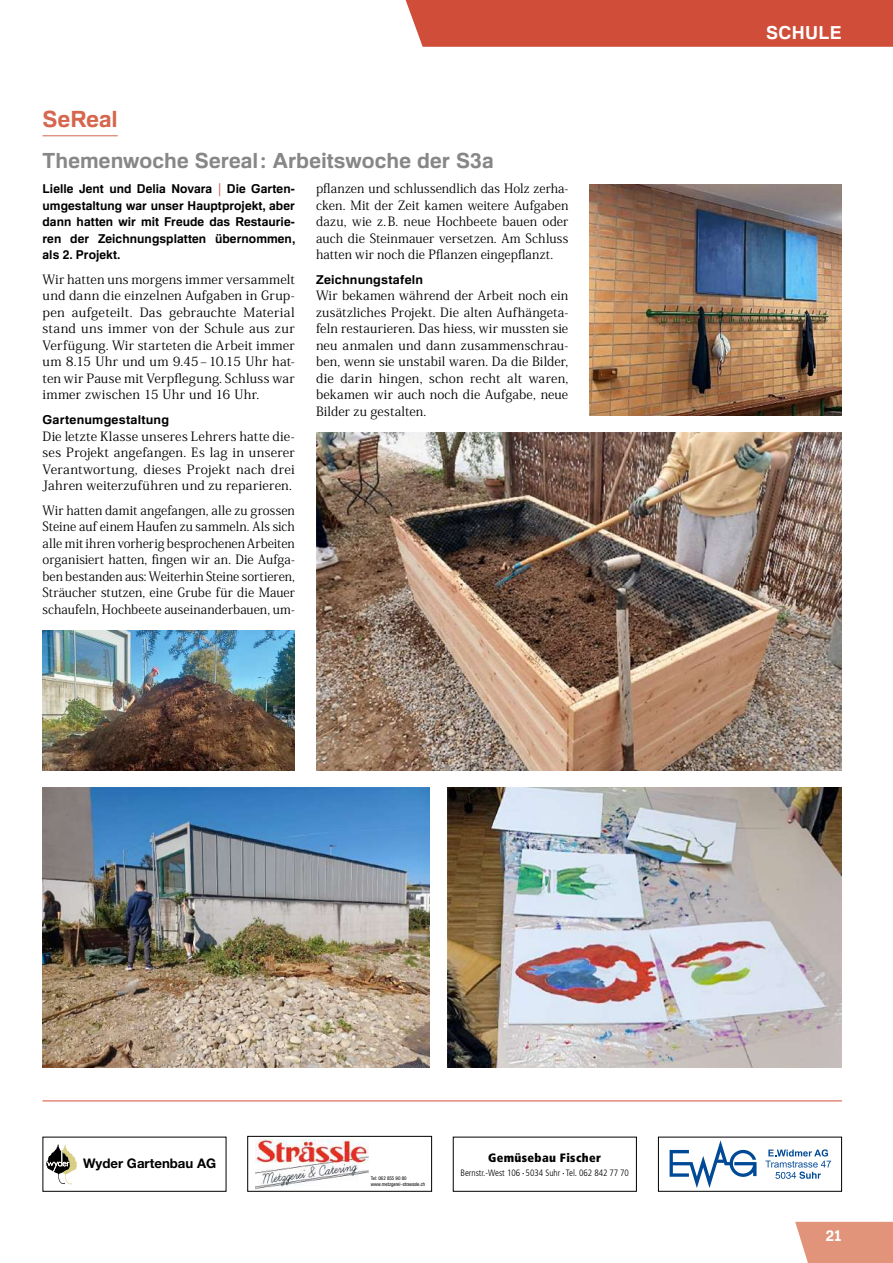
<style>
.page{position:relative;width:893px;height:1263px;background:#fff}
.page>*{position:absolute;margin:0;border:0;box-sizing:border-box;transform-origin:0 0}
.t1{font:700 22.5px "Familiar Pro";letter-spacing:.005em;color:#d6664d}
.t2{font:700 21px "Familiar Pro";letter-spacing:.005em;color:#878787}
.t3{font:700 18px "Familiar Pro";letter-spacing:.02em;color:#fff}
.t4{font:700 15px "Familiar Pro";color:#fff}
.t5{font:900 condensed 14.1px "Frutiger LT";color:#000}
.t6{font:700 13.2px "Helvetica Neue LT Std";color:#000}
.t7{font:12.75px/16.5px "Koz Min Pro";letter-spacing:.01em;color:#000;text-align:justify}
.t8{font:700 12.3px/16.5px "Familiar Pro";letter-spacing:.005em;color:#000;text-align:justify}
.t9{font:900 condensed 12px "Frutiger LT Std";letter-spacing:.03em;color:#000}
.t10{font:300 condensed 9.15px "Frutiger";color:#000}
.t11{font:condensed 5.1px/6.1px "Helvetica Neue";color:#000}
.s1{font-family:"Koz Min Pro";font-weight:800;color:#d04e39}
</style>
<div class="page">
<div style="left:405px;top:0;width:488px;height:47px;background:#d04e39"></div>
<svg style="left:795px;top:1222px;width:98px;height:41px;background:#e39b83"></svg>
<hr style="left:43px;top:136px;width:75px;height:1px;background:#d6664d">
<img style="left:448px;top:787px;width:394px;height:281px">
<img style="left:43px;top:787px;width:386px;height:281px">
<img style="left:316px;top:432px;width:526px;height:339px">
<img style="left:43px;top:630px;width:252px;height:141px">
<img style="left:590px;top:185px;width:252px;height:231px">
<hr style="left:43px;top:1101px;width:799px;height:1px;background:#d94b3a">
<svg style="left:765px;top:1149px;width:66px;height:30px"></svg>
<svg style="left:670px;top:1140px;width:86px;height:48px"></svg>
<div style="left:658px;top:1137px;width:184px;height:55px;border:1px solid #000"></div>
<div style="left:453px;top:1137px;width:184px;height:55px;border:1px solid #000"></div>
<img style="left:255px;top:1139px;width:114px;height:51px">
<div style="left:247px;top:1136px;width:185px;height:56px;border:1px solid #000"></div>
<svg style="left:46px;top:1144px;width:31px;height:40px"></svg>
<div style="left:43px;top:1137px;width:183px;height:55px;border:1px solid #000"></div>
<h1 class="t1" style="left:43px;top:105px;width:77px">SeReal</h1>
<h2 class="t2" style="left:43px;top:148px;width:453px">Themenwoche Sereal: Arbeitswoche der S3a</h2>
<p class="t8" style="left:43px;top:180px;width:254px">Lielle Jent und Delia Novara <span class="s1">|</span> Die Garten&shy;umgestaltung war unser Hauptprojekt, aber dann hatten wir mit Freude das Restaurie&shy;ren der Zeichnungsplatten übernommen, als 2. Projekt.</p>
<p class="t7" style="left:43px;top:270px;width:254px">Wir hatten uns morgens immer versammelt und dann die einzelnen Aufgaben in Grup&shy;pen aufgeteilt. Das gebrauchte Material stand uns immer von der Schule aus zur Verfügung. Wir starteten die Arbeit immer um 8.15 Uhr und um 9.45–10.15 Uhr hat&shy;ten wir Pause mit Verpflegung. Schluss war immer zwischen 15 Uhr und 16 Uhr.</p>
<p class="t8" style="left:43px;top:411px;width:128px">Gartenumgestaltung</p>
<p class="t7" style="left:43px;top:427px;width:254px">Die letzte Klasse unseres Lehrers hatte die&shy;ses Projekt angefangen. Es lag in unserer Verantwortung, dieses Projekt nach drei Jahren weiterzuführen und zu reparieren.</p>
<p class="t7" style="left:43px;top:501px;width:254px">Wir hatten damit angefangen, alle zu grossen Steine auf einem Haufen zu sammeln. Als sich alle mit ihren vorherig besprochenen Arbeiten organisiert hatten, fingen wir an. Die Aufga&shy;ben bestanden aus: Weiterhin Steine sortieren, Sträucher stutzen, eine Grube für die Mauer schaufeln, Hochbeete auseinanderbauen, um-</p>
<p class="t7" style="left:316px;top:180px;width:254px">pflanzen und schlussendlich das Holz zerha&shy;cken. Mit der Zeit kamen weitere Aufgaben dazu, wie z.B. neue Hochbeete bauen oder auch die Steinmauer versetzen. Am Schluss hatten wir noch die Pflanzen eingepflanzt.</p>
<p class="t8" style="left:316px;top:271px;width:109px">Zeichnungstafeln</p>
<p class="t7" style="left:316px;top:287px;width:254px">Wir bekamen während der Arbeit noch ein zusätzliches Projekt. Die alten Aufhängeta&shy;feln restaurieren. Das hiess, wir mussten sie neu anmalen und dann zusammenschrau&shy;ben, wenn sie unstabil waren. Da die Bilder, die darin hingen, schon recht alt waren, bekamen wir auch noch die Aufgabe, neue Bilder zu gestalten.</p>
<h3 class="t3" style="left:766px;top:22px;width:77px">SCHULE</h3>
<p class="t6" style="left:83px;top:1155px;width:135px">Wyder Gartenbau AG</p>
<p class="t11" style="left:371px;top:1175px;width:56px">Tel: 062 855 90 80 www.metzgerei-straessle.ch</p>
<p class="t9" style="left:488px;top:1151px;width:115px">Gemüsebau Fischer</p>
<p class="t10" style="left:460px;top:1168px;width:170px">Bernstr.-West 106 5034 Suhr Tel. 062 842 77 70</p>
<p class="t5" style="left:483px;top:1160px;width:126px">Gemüsebau Fischer</p>
<p class="t4" style="left:826px;top:1226px;width:18px">21</p>
</div>
